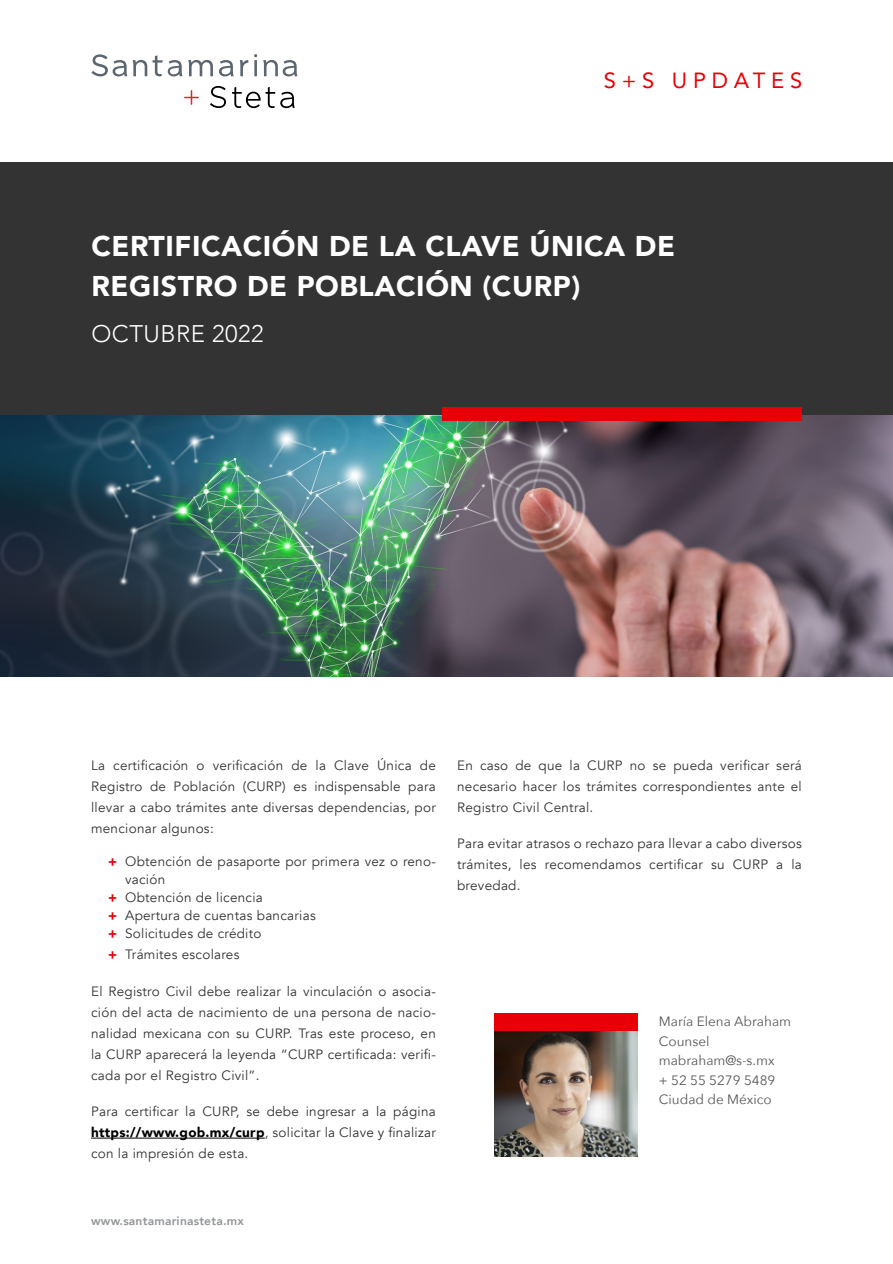
<style>
.page{position:relative;width:893px;height:1264px;background:#fff}
.page>*{position:absolute;margin:0;border:0;box-sizing:border-box;transform-origin:0 0}
.t1{font:900 28.5px/40.5px "Avenir";letter-spacing:.02em;color:#fff}
.t2{font:300 24px "Avenir";letter-spacing:.02em;color:#fff}
.t3{font:21.9px "Avenir";letter-spacing:.26em;color:#e80008}
.t4{font:13.5px/21px "Avenir";letter-spacing:.02em;color:#333;text-align:justify}
.Texto{font:13.5px "Avenir Next";color:#57585a}
.t5{font:800 12px "Avenir";letter-spacing:.02em;color:#939598}
.s1{font-weight:900;color:#e80008}
.s2{font-weight:900;color:#000}
</style>
<div class="page">
<img style="left:0;top:414px;width:893px;height:262px">
<svg style="left:184px;top:90px;width:15px;height:15px"></svg>
<svg style="left:188px;top:60px;width:25px;height:16px"></svg>
<svg style="left:240px;top:60px;width:8px;height:16px"></svg>
<svg style="left:133px;top:55px;width:29px;height:21px"></svg>
<hr style="left:254px;top:60px;width:3px;height:16px;background:#5c6670">
<svg style="left:91px;top:54px;width:36px;height:22px"></svg>
<svg style="left:168px;top:60px;width:14px;height:16px"></svg>
<svg style="left:219px;top:60px;width:15px;height:16px"></svg>
<svg style="left:263px;top:60px;width:34px;height:16px"></svg>
<svg style="left:210px;top:86px;width:16px;height:22px"></svg>
<svg style="left:232px;top:87px;width:63px;height:21px"></svg>
<div style="left:0;top:162px;width:893px;height:252px;background:#333"></div>
<div style="left:442px;top:407px;width:360px;height:14px;background:#e80008"></div>
<hr style="left:91px;top:1137px;width:174px;height:1px;background:#000">
<img style="left:494px;top:1030px;width:143px;height:126px">
<div style="left:494px;top:1012px;width:143px;height:18px;background:#e80008"></div>
<p class="t3" style="left:604px;top:62px;width:200px">S+S UPDATES</p>
<p class="t1" style="left:91px;top:225px;width:585px">CERTIFICACIÓN DE LA CLAVE ÚNICA DE<br>REGISTRO DE POBLACIÓN (CURP)</p>
<p class="t2" style="left:91px;top:320px;width:174px">OCTUBRE 2022</p>
<p class="t4" style="left:91px;top:755px;width:346px">La certificación o verificación de la Clave Única de Registro de Población (CURP) es indispensable para llevar a cabo trámites ante diversas dependencias, por mencionar algunos:</p>
<p class="t4" style="left:125px;top:852px;width:312px;line-height:18px;text-indent:-17px"><span class="s1">+</span> Obtención de pasaporte por primera vez o reno&shy;vación</p>
<p class="t4" style="left:108px;top:887px;width:156px"><span class="s1">+</span> Obtención de licencia</p>
<p class="t4" style="left:108px;top:905px;width:209px"><span class="s1">+</span> Apertura de cuentas bancarias</p>
<p class="t4" style="left:108px;top:923px;width:155px"><span class="s1">+</span> Solicitudes de crédito</p>
<p class="t4" style="left:108px;top:944px;width:133px"><span class="s1">+</span> Trámites escolares</p>
<p class="t4" style="left:91px;top:980px;width:346px">El Registro Civil debe realizar la vinculación o asocia&shy;ción del acta de nacimiento de una persona de nacio&shy;nalidad mexicana con su CURP. Tras este proceso, en la CURP aparecerá la leyenda “CURP certificada: verifi&shy;cada por el Registro Civil”.</p>
<p class="t4" style="left:91px;top:1101px;width:346px">Para certificar la CURP, se debe ingresar a la página <span class="s2">https://www.gob.mx/curp</span>, solicitar la Clave y finalizar con la impresión de esta.</p>
<p class="t4" style="left:457px;top:755px;width:346px">En caso de que la CURP no se pueda verificar será necesario hacer los trámites correspondientes ante el Registro Civil Central.</p>
<p class="t4" style="left:457px;top:833px;width:346px">Para evitar atrasos o rechazo para llevar a cabo diversos trámites, les recomendamos certificar su CURP a la brevedad.</p>
<p class="Texto" style="left:659px;top:1010px;width:134px">María Elena Abraham</p>
<p class="Texto" style="left:659px;top:1029px;width:52px">Counsel</p>
<p class="Texto" style="left:659px;top:1049px;width:117px">mabraham@s-s.mx</p>
<p class="Texto" style="left:659px;top:1068px;width:118px">+ 52 55 5279 5489</p>
<p class="Texto" style="left:659px;top:1088px;width:114px">Ciudad de México</p>
<p class="t5" style="left:91px;top:1210px;width:154px">www.santamarinasteta.mx</p>
</div>
